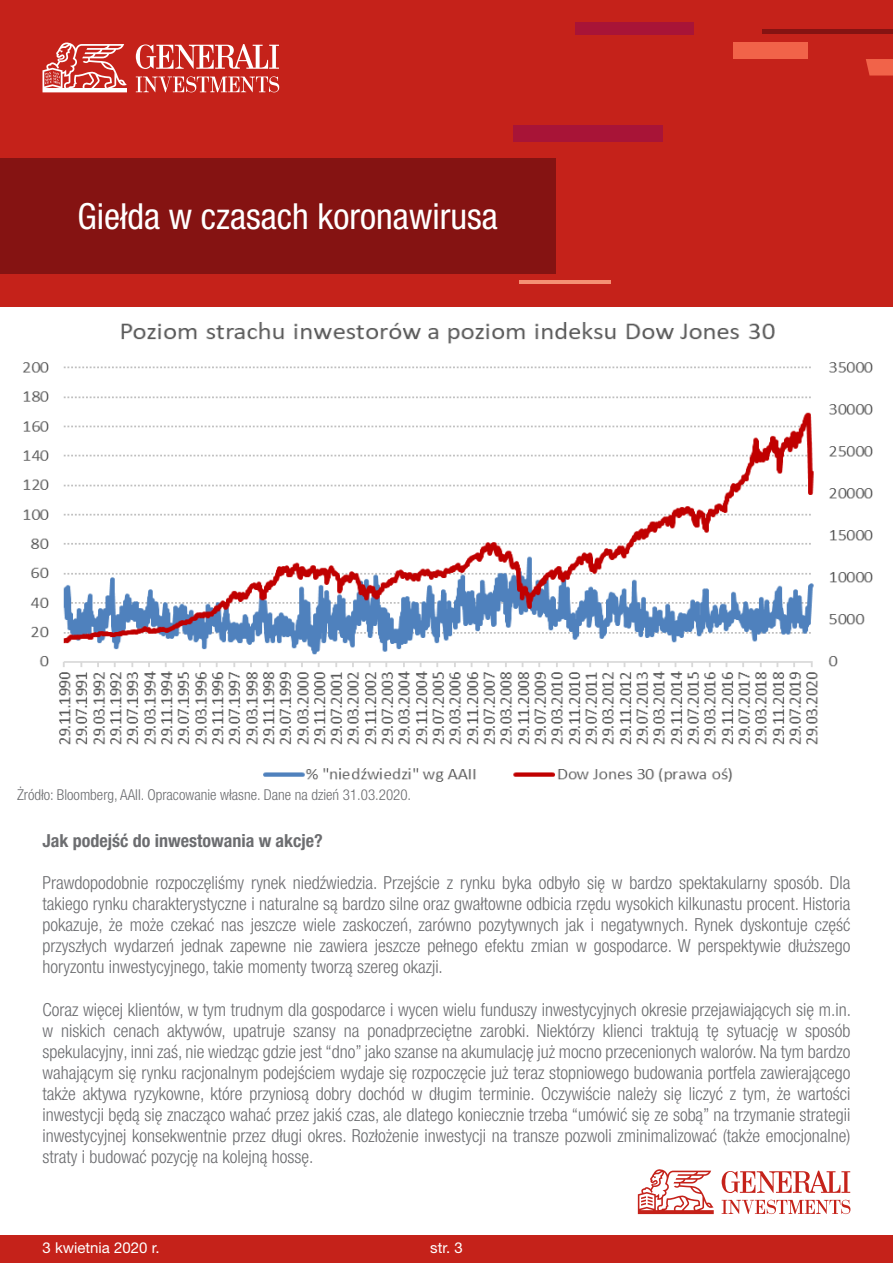
<style>
.page{position:relative;width:893px;height:1263px;background:#fff}
.page>*{position:absolute;margin:0;border:0;box-sizing:border-box;transform-origin:0 0}
.t1{font:condensed 36px "Helvetica Neue LT Pro";color:#fff}
._04_Copy_10_pt{font:300 condensed 18px/21px "Helvetica Neue LT Pro";color:#6c6d70;text-align:justify}
._04_Copy_10_pt-2{font:700 condensed 18px "Helvetica Neue LT Pro";color:#6c6d70}
._04_Copy_10_pt-3{font:300 condensed 15px "Helvetica Neue LT Pro";color:#6c6d70}
.t2{font:15px "Helvetica Neue LT Pro";color:#fff}
</style>
<div class="page">
<div style="left:0;top:1235px;width:893px;height:28px;background:#c5221a"></div>
<svg style="left:638px;top:1169px;width:76px;height:45px"></svg>
<svg style="left:722px;top:1200px;width:128px;height:14px"></svg>
<svg style="left:722px;top:1171px;width:128px;height:22px"></svg>
<div style="left:0;top:0;width:893px;height:307px;background:#c5221a"></div>
<div style="left:575px;top:22px;width:118px;height:12px;background:#a81437"></div>
<div style="left:513px;top:125px;width:149px;height:17px;background:#a81437"></div>
<hr style="left:762px;top:30px;width:131px;height:4px;background:#851312">
<div style="left:733px;top:43px;width:75px;height:16px;background:#f16349"></div>
<svg style="left:866px;top:59px;width:27px;height:17px"></svg>
<hr style="left:519px;top:280px;width:91px;height:4px;background:#f59174">
<div style="left:0;top:158px;width:556px;height:116px;background:#851312"></div>
<svg style="left:136px;top:76px;width:143px;height:16px"></svg>
<svg style="left:136px;top:44px;width:143px;height:25px"></svg>
<svg style="left:43px;top:42px;width:84px;height:50px"></svg>
<img style="left:23px;top:322px;width:850px;height:460px">
<p class="t1" style="left:78px;top:195px;width:422px">Giełda w czasach koronawirusa</p>
<p class="_04_Copy_10_pt-3" style="left:17px;top:786px;width:396px">Żródło: Bloomberg, AAII. Opracowanie własne. Dane na dzień 31.03.2020.</p>
<p class="_04_Copy_10_pt-2" style="left:43px;top:830px;width:282px">Jak podejść do inwestowania w akcje?</p>
<p class="_04_Copy_10_pt" style="left:43px;top:872px;width:809px">Prawdopodobnie rozpoczęliśmy rynek niedźwiedzia. Przejście z rynku byka odbyło się w bardzo spektakularny sposób. Dla takiego rynku charakterystyczne i naturalne są bardzo silne oraz gwałtowne odbicia rzędu wysokich kilkunastu procent. Historia pokazuje, że może czekać nas jeszcze wiele zaskoczeń, zarówno pozytywnych jak i negatywnych. Rynek dyskontuje część przyszłych wydarzeń jednak zapewne nie zawiera jeszcze pełnego efektu zmian w gospodarce. W perspektywie dłuższego horyzontu inwestycyjnego, takie momenty tworzą szereg okazji.</p>
<p class="_04_Copy_10_pt" style="left:43px;top:998px;width:810px">Coraz więcej klientów, w tym trudnym dla gospodarce i wycen wielu funduszy inwestycyjnych okresie przejawiających się m.in. w niskich cenach aktywów, upatruje szansy na ponadprzeciętne zarobki. Niektórzy klienci traktują tę sytuację w sposób spekulacyjny, inni zaś, nie wiedząc gdzie jest “dno” jako szanse na akumulację już mocno przecenionych walorów. Na tym bardzo wahającym się rynku racjonalnym podejściem wydaje się rozpoczęcie już teraz stopniowego budowania portfela zawierającego także aktywa ryzykowne, które przyniosą dobry dochód w długim terminie. Oczywiście należy się liczyć z tym, że wartości inwestycji będą się znacząco wahać przez jakiś czas, ale dlatego koniecznie trzeba “umówić się ze sobą” na trzymanie strategii inwestycyjnej konsekwentnie przez długi okres. Rozłożenie inwestycji na transze pozwoli zminimalizować (także emocjonalne) straty i budować pozycję na kolejną hossę.</p>
<p class="t2" style="left:43px;top:1238px;width:118px">3 kwietnia 2020 r.</p>
<p class="t2" style="left:430px;top:1238px;width:34px">str. 3</p>
</div>
